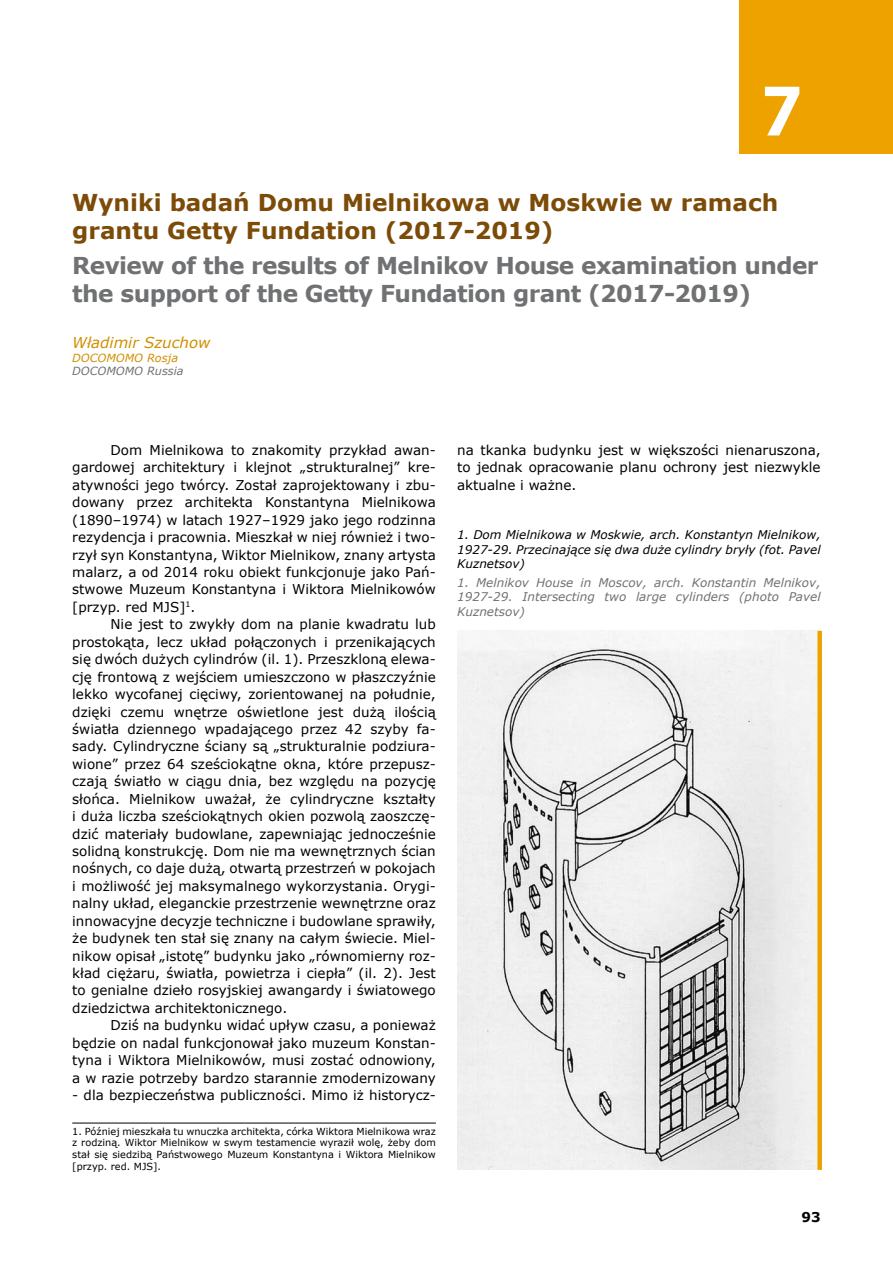
<style>
.page{position:relative;width:893px;height:1263px;background:#fff}
.page>*{position:absolute;margin:0;border:0;box-sizing:border-box;transform-origin:0 0}
.t1{font:700 75px "Myriad Pro";color:#fff}
.t2{font:700 23.25px/27.9px "Verdana";letter-spacing:-.025em;color:#707173}
.t3{font:700 23.25px/27.9px "Verdana";color:#7c4b08}
.t4{font:italic 15px "Verdana";color:#d18f00}
.t5{font:13.5px/17.4px "Verdana";color:#000;text-align:justify}
.t6{font:700 13.5px "Verdana";color:#000}
.t7{font:italic 12px/14.4px "Verdana";color:#000;text-align:justify}
.t8{font:italic 12px/14.4px "Verdana";color:#707173;text-align:justify}
.t9{font:italic 11.25px "Verdana";color:#707173}
.t10{font:italic 11.25px "Verdana";color:#d18f00}
.t11{font:9.75px/11.7px "Verdana";color:#000;text-align:justify}
</style>
<div class="page">
<hr style="left:72px;top:1123px;width:364px;height:1px;background:#000">
<div style="left:740px;top:0;width:153px;height:153px;background:#eda200"></div>
<img style="left:457px;top:631px;width:360px;height:539px">
<div style="left:817px;top:631px;width:5px;height:539px;background:#eda200"></div>
<h1 class="t1" style="left:761px;top:61px;width:43px">7</h1>
<h2 class="t3" style="left:72px;top:188px;width:707px">Wyniki badań Domu Mielnikowa w Moskwie w ramach grantu Getty Fundation (2017-2019)</h2>
<h2 class="t2" style="left:72px;top:251px;width:748px">Review of the results of Melnikov House examination under the support of the Getty Fundation grant (2017-2019)</h2>
<p class="t4" style="left:72px;top:333px;width:140px">Władimir Szuchow</p>
<p class="t10" style="left:72px;top:350px;width:107px">DOCOMOMO Rosja</p>
<p class="t9" style="left:72px;top:364px;width:113px">DOCOMOMO Russia</p>
<p class="t5" style="left:72px;top:441px;width:365px;text-indent:38px">Dom Mielnikowa to znakomity przykład awan&shy;gardowej architektury i klejnot „strukturalnej” kre&shy;atywności jego twórcy. Został zaprojektowany i zbu&shy;dowany przez architekta Konstantyna Mielnikowa (1890–1974) w latach 1927–1929 jako jego rodzinna rezydencja i pracownia. Mieszkał w niej również i two&shy;rzył syn Konstantyna, Wiktor Mielnikow, znany artysta malarz, a od 2014 roku obiekt funkcjonuje jako Pań&shy;stwowe Muzeum Konstantyna i Wiktora Mielnikowów [przyp. red MJS]<sup>1</sup>.</p>
<p class="t5" style="left:72px;top:615px;width:365px;text-indent:38px">Nie jest to zwykły dom na planie kwadratu lub prostokąta, lecz układ połączonych i przenikających się dwóch dużych cylindrów (il. 1). Przeszkloną elewa&shy;cję frontową z wejściem umieszczono w płaszczyźnie lekko wycofanej cięciwy, zorientowanej na południe, dzięki czemu wnętrze oświetlone jest dużą ilością światła dziennego wpadającego przez 42 szyby fa&shy;sady. Cylindryczne ściany są „strukturalnie podziura&shy;wione” przez 64 sześciokątne okna, które przepusz&shy;czają światło w ciągu dnia, bez względu na pozycję słońca. Mielnikow uważał, że cylindryczne kształty i duża liczba sześciokątnych okien pozwolą zaoszczę&shy;dzić materiały budowlane, zapewniając jednocześnie solidną konstrukcję. Dom nie ma wewnętrznych ścian nośnych, co daje dużą, otwartą przestrzeń w pokojach i możliwość jej maksymalnego wykorzystania. Orygi&shy;nalny układ, eleganckie przestrzenie wewnętrzne oraz innowacyjne decyzje techniczne i budowlane sprawiły, że budynek ten stał się znany na całym świecie. Miel&shy;nikow opisał „istotę” budynku jako „równomierny roz&shy;kład ciężaru, światła, powietrza i ciepła” (il. 2). Jest to genialne dzieło rosyjskiej awangardy i światowego dziedzictwa architektonicznego.</p>
<p class="t5" style="left:72px;top:1016px;width:365px;text-indent:38px">Dziś na budynku widać upływ czasu, a ponieważ będzie on nadal funkcjonował jako muzeum Konstan&shy;tyna i Wiktora Mielnikowów, musi zostać odnowiony, a w razie potrzeby bardzo starannie zmodernizowany</p>
<p class="t5" style="left:72px;top:1086px;width:365px">- dla bezpieczeństwa publiczności. Mimo iż historycz-</p>
<p class="t11" style="left:72px;top:1125px;width:365px">1. Później mieszkała tu wnuczka architekta, córka Wiktora Mielnikowa wraz z rodziną. Wiktor Mielnikow w swym testamencie wyraził wolę, żeby dom stał się siedzibą Państwowego Muzeum Konstantyna i Wiktora Mielnikow [przyp. red. MJS].</p>
<p class="t5" style="left:457px;top:441px;width:365px">na tkanka budynku jest w większości nienaruszona, to jednak opracowanie planu ochrony jest niezwykle aktualne i ważne.</p>
<p class="t7" style="left:457px;top:527px;width:365px">1. Dom Mielnikowa w Moskwie, arch. Konstantyn Mielnikow, 1927-29. Przecinające się dwa duże cylindry bryły (fot. Pavel Kuznetsov)</p>
<p class="t8" style="left:457px;top:575px;width:365px">1. Melnikov House in Moscov, arch. Konstantin Melnikov, 1927-29. Intersecting two large cylinders (photo Pavel Kuznetsov)</p>
<p class="t6" style="left:801px;top:1209px;width:21px">93</p>
</div>
